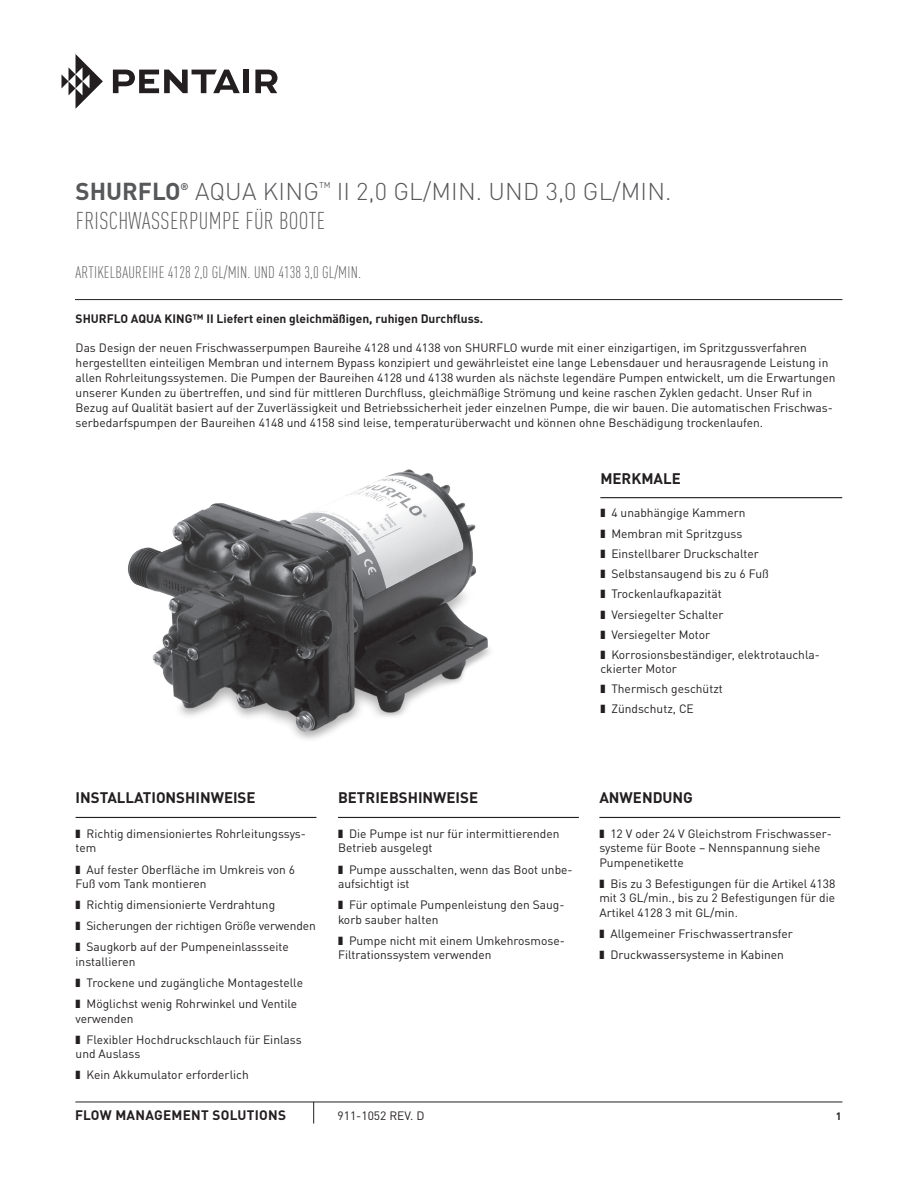
<style>
.page{position:relative;width:918px;height:1188px;background:#fff}
.page>*{position:absolute;margin:0;border:0;box-sizing:border-box;transform-origin:0 0}
.t1{font:300 24px "DIN Pro";letter-spacing:.01em;color:#57585a}
.t2{font:300 24px "DIN Cond";letter-spacing:.015em;color:#57585a}
.t3{font:700 24px "DIN";color:#57585a}
.t4{font:300 16.5px "DIN Cond";letter-spacing:.015em;color:#57585a}
.t5{font:700 15px "DIN";color:#231f20}
.t6{font:700 13.5px "DIN";letter-spacing:.02em;color:#231f20}
.t7{font:12px/14.4px "DIN Pro";color:#231f20}
.t8{font:700 12px "DIN";color:#231f20}
.t9{font:700 10.5px "DIN";color:#231f20}
.t10{font:700 9.6px "DIN";color:#57585a}
</style>
<div class="page">
<svg style="left:62px;top:54px;width:41px;height:55px"></svg>
<svg style="left:113px;top:70px;width:127px;height:23px"></svg>
<div style="left:244px;top:70px;width:5px;height:23px;background:#231f20"></div>
<svg style="left:255px;top:70px;width:22px;height:23px"></svg>
<hr style="left:75px;top:299px;width:767px;height:1px;background:#231f20">
<hr style="left:75px;top:1102px;width:767px;height:1px;background:#231f20">
<svg style="left:313px;top:1102px;width:1px;height:22px"></svg>
<hr style="left:76px;top:817px;width:240px;height:1px;background:#231f20">
<hr style="left:338px;top:817px;width:241px;height:1px;background:#231f20">
<hr style="left:599px;top:817px;width:241px;height:1px;background:#231f20">
<hr style="left:600px;top:497px;width:242px;height:1px;background:#231f20">
<img style="left:128px;top:469px;width:362px;height:270px">
<h1 class="t3" style="left:76px;top:176px;width:107px">SHURFLO</h1>
<p class="t10" style="left:181px;top:181px;width:10px">®</p>
<h1 class="t1" style="left:195px;top:173px;width:478px">AQUA KING<sup>™</sup> II 2,0 GL/MIN. UND 3,0 GL/MIN.</h1>
<h1 class="t2" style="left:76px;top:207px;width:251px">FRISCHWASSERPUMPE FÜR BOOTE</h1>
<h2 class="t4" style="left:76px;top:262px;width:287px">ARTIKELBAUREIHE 4128 2,0 GL/MIN. UND 4138 3,0 GL/MIN.</h2>
<p class="t8" style="left:76px;top:311px;width:409px">SHURFLO AQUA KING™ II Liefert einen gleichmäßigen, ruhigen Durchfluss.</p>
<p class="t7" style="left:76px;top:339px;width:761px;line-height:15px">Das Design der neuen Frischwasserpumpen Baureihe 4128 und 4138 von SHURFLO wurde mit einer einzigartigen, im Spritzgussverfahren hergestellten einteiligen Membran und internem Bypass konzipiert und gewährleistet eine lange Lebensdauer und herausragende Leistung in allen Rohrleitungssystemen. Die Pumpen der Baureihen 4128 und 4138 wurden als nächste legendäre Pumpen entwickelt, um die Erwartungen unserer Kunden zu übertreffen, und sind für mittleren Durchfluss, gleichmäßige Strömung und keine raschen Zyklen gedacht. Unser Ruf in Bezug auf Qualität basiert auf der Zuverlässigkeit und Betriebssicherheit jeder einzelnen Pumpe, die wir bauen. Die automatischen Frischwas&shy;serbedarfspumpen der Baureihen 4148 und 4158 sind leise, temperaturüberwacht und können ohne Beschädigung trockenlaufen.</p>
<p class="t5" style="left:600px;top:468px;width:82px">MERKMALE</p>
<p class="t7" style="left:611px;top:502px;width:210px;line-height:20.2px">4 unabhängige Kammern<br>Membran mit Spritzguss<br>Einstellbarer Druckschalter<br>Selbstansaugend bis zu 6 Fuß<br>Trockenlaufkapazität<br>Versiegelter Schalter<br>Versiegelter Motor<br>Korrosionsbeständiger, elektrotauchla-</p>
<p class="t7" style="left:611px;top:657px;width:113px;line-height:20.2px;text-indent:-11px">ckierter Motor<br>Thermisch geschützt<br>Zündschutz, CE</p>
<p class="t5" style="left:76px;top:788px;width:182px">INSTALLATIONSHINWEISE</p>
<p class="t7" style="left:76px;top:825px;width:232px;text-indent:11px">Richtig dimensioniertes Rohrleitungssys&shy;tem</p>
<p class="t7" style="left:76px;top:861px;width:221px;text-indent:11px">Auf fester Oberfläche im Umkreis von 6<br>Fuß vom Tank montieren</p>
<p class="t7" style="left:86px;top:893px;width:231px;line-height:21.1px">Richtig dimensionierte Verdrahtung<br>Sicherungen der richtigen Größe verwenden<br>Saugkorb auf der Pumpeneinlassseite</p>
<p class="t7" style="left:87px;top:950px;width:218px;line-height:21.1px;text-indent:-11px">installieren<br>Trockene und zugängliche Montagestelle<br>Möglichst wenig Rohrwinkel und Ventile</p>
<p class="t7" style="left:87px;top:1006px;width:217px;line-height:21.1px;text-indent:-11px">verwenden<br>Flexibler Hochdruckschlauch für Einlass</p>
<p class="t7" style="left:87px;top:1042px;width:164px;line-height:21.1px;text-indent:-11px">und Auslass<br>Kein Akkumulator erforderlich</p>
<p class="t5" style="left:338px;top:788px;width:142px">BETRIEBSHINWEISE</p>
<p class="t7" style="left:338px;top:825px;width:223px;text-indent:11px">Die Pumpe ist nur für intermittierenden<br>Betrieb ausgelegt</p>
<p class="t7" style="left:338px;top:861px;width:236px;text-indent:11px">Pumpe ausschalten, wenn das Boot unbe&shy;aufsichtigt ist</p>
<p class="t7" style="left:338px;top:896px;width:228px;text-indent:11px">Für optimale Pumpenleistung den Saug&shy;korb sauber halten</p>
<p class="t7" style="left:338px;top:932px;width:228px;text-indent:11px">Pumpe nicht mit einem Umkehrosmose-<br>Filtrationssystem verwenden</p>
<p class="t5" style="left:599px;top:788px;width:95px">ANWENDUNG</p>
<p class="t7" style="left:599px;top:825px;width:234px;text-indent:11px">12 V oder 24 V Gleichstrom Frischwasser&shy;systeme für Boote – Nennspannung siehe<br>Pumpenetikette</p>
<p class="t7" style="left:599px;top:875px;width:237px;text-align:justify;text-indent:11px">Bis zu 3 Befestigungen für die Artikel 4138 mit 3 GL/min., bis zu 2 Befestigungen für die Artikel 4128 3 mit GL/min.</p>
<p class="t7" style="left:610px;top:922px;width:184px;line-height:21.1px">Allgemeiner Frischwassertransfer<br>Druckwassersysteme in Kabinen</p>
<p class="t6" style="left:75px;top:1107px;width:213px">FLOW MANAGEMENT SOLUTIONS</p>
<p class="t7" style="left:338px;top:1108px;width:88px">911-1052 REV. D</p>
<p class="t9" style="left:836px;top:1110px;width:7px">1</p>
</div>
